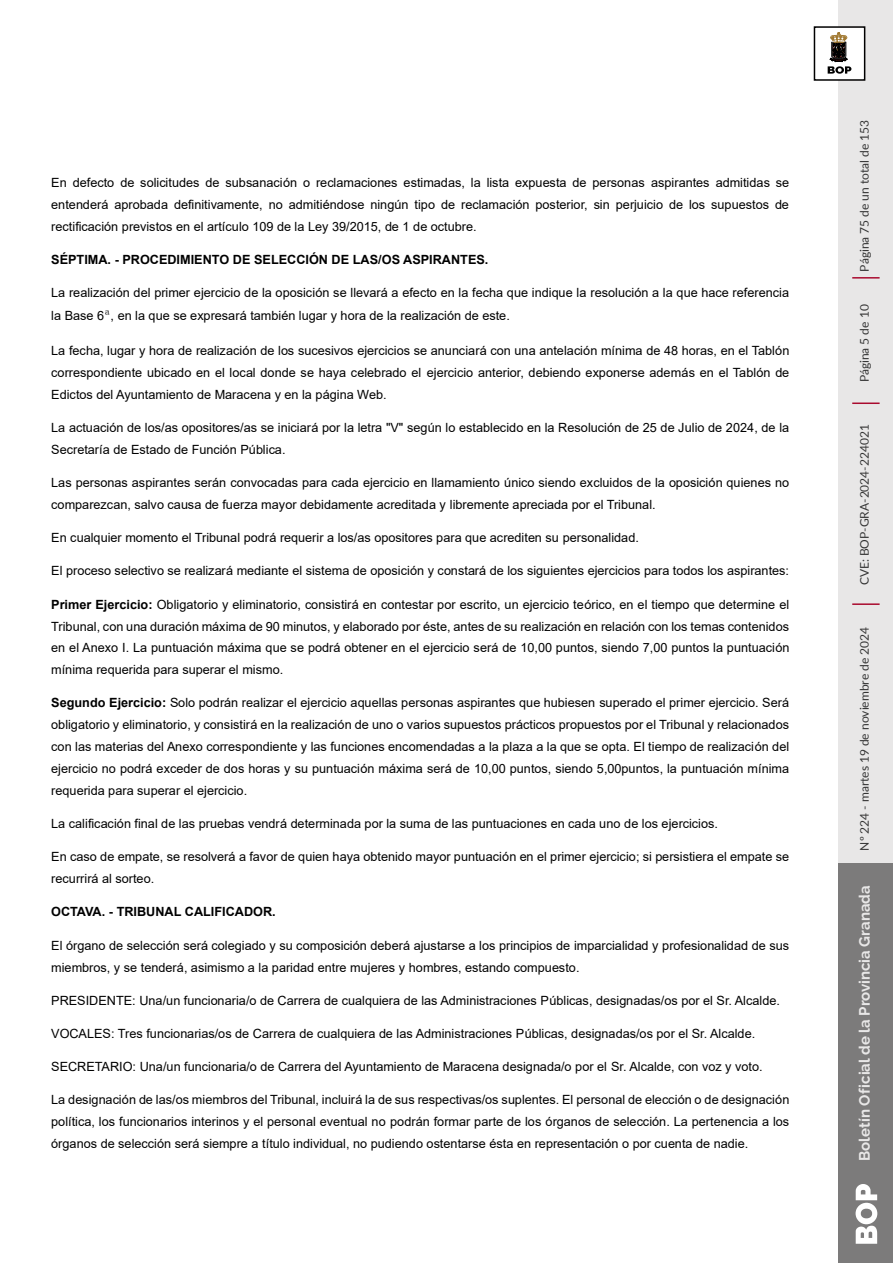
<style>
.page{position:relative;width:893px;height:1263px;background:#fff}
.page>*{position:absolute;margin:0;border:0;box-sizing:border-box;transform-origin:0 0}
.t1{font:700 15px "Raleway";color:#e8e7e7}
.t2{font:12.75px/21.9px "Arial";letter-spacing:.005em;color:#000;text-align:justify}
.t3{font:700 12.75px "Arial";color:#000}
.t4{font:12px "Lato";color:#333}
.s1{font-family:"MS Mincho"}
.s2{font-weight:700}
</style>
<div class="page">
<div style="left:839px;top:0;width:54px;height:1263px;background:#e8e7e7"></div>
<div style="left:839px;top:863px;width:54px;height:400px;background:#7c7b7b"></div>
<svg style="left:856px;top:1184px;width:21px;height:60px"></svg>
<div style="left:814px;top:27px;width:51px;height:53px;background:#fff"></div>
<div style="left:814px;top:26px;width:51px;height:55px;border:2px solid #000"></div>
<svg style="left:827px;top:28px;width:24px;height:46px"></svg>
<hr style="left:852px;top:402px;width:28px;height:2px;background:#a90a2e">
<hr style="left:852px;top:277px;width:28px;height:2px;background:#a90a2e">
<hr style="left:852px;top:603px;width:28px;height:2px;background:#a90a2e">
<p class="t2" style="left:51px;top:172px;width:740px">En defecto de solicitudes de subsanación o reclamaciones estimadas, la lista expuesta de personas aspirantes admitidas se entenderá aprobada definitivamente, no admitiéndose ningún tipo de reclamación posterior, sin perjuicio de los supuestos de rectificación previstos en el artículo 109 de la Ley 39/2015, de 1 de octubre.</p>
<p class="t3" style="left:51px;top:253px;width:439px">SÉPTIMA. - PROCEDIMIENTO DE SELECCIÓN DE LAS/OS ASPIRANTES.</p>
<p class="t2" style="left:51px;top:282px;width:739px;line-height:22.8px">La realización del primer ejercicio de la oposición se llevará a efecto en la fecha que indique la resolución a la que hace referencia la Base 6<span class="s1">ª</span>, en la que se expresará también lugar y hora de la realización de este.</p>
<p class="t2" style="left:51px;top:340px;width:740px">La fecha, lugar y hora de realización de los sucesivos ejercicios se anunciará con una antelación mínima de 48 horas, en el Tablón correspondiente ubicado en el local donde se haya celebrado el ejercicio anterior, debiendo exponerse además en el Tablón de Edictos del Ayuntamiento de Maracena y en la página Web.</p>
<p class="t2" style="left:51px;top:417px;width:739px">La actuación de los/as opositores/as se iniciará por la letra "V" según lo establecido en la Resolución de 25 de Julio de 2024, de la<br>Secretaría de Estado de Función Pública.</p>
<p class="t2" style="left:51px;top:472px;width:739px">Las personas aspirantes serán convocadas para cada ejercicio en llamamiento único siendo excluidos de la oposición quienes no comparezcan, salvo causa de fuerza mayor debidamente acreditada y libremente apreciada por el Tribunal.</p>
<p class="t2" style="left:51px;top:527px;width:589px">En cualquier momento el Tribunal podrá requerir a los/as opositores para que acrediten su personalidad.</p>
<p class="t2" style="left:51px;top:560px;width:739px">El proceso selectivo se realizará mediante el sistema de oposición y constará de los siguientes ejercicios para todos los aspirantes:</p>
<p class="t2" style="left:51px;top:593px;width:740px"><span class="s2">Primer Ejercicio:</span> Obligatorio y eliminatorio, consistirá en contestar por escrito, un ejercicio teórico, en el tiempo que determine el Tribunal, con una duración máxima de 90 minutos, y elaborado por éste, antes de su realización en relación con los temas contenidos en el Anexo I. La puntuación máxima que se podrá obtener en el ejercicio será de 10,00 puntos, siendo 7,00 puntos la puntuación mínima requerida para superar el mismo.</p>
<p class="t2" style="left:51px;top:692px;width:739px"><span class="s2">Segundo Ejercicio:</span> Solo podrán realizar el ejercicio aquellas personas aspirantes que hubiesen superado el primer ejercicio. Será obligatorio y eliminatorio, y consistirá en la realización de uno o varios supuestos prácticos propuestos por el Tribunal y relacionados con las materias del Anexo correspondiente y las funciones encomendadas a la plaza a la que se opta. El tiempo de realización del ejercicio no podrá exceder de dos horas y su puntuación máxima será de 10,00 puntos, siendo 5,00puntos, la puntuación mínima requerida para superar el ejercicio.</p>
<p class="t2" style="left:51px;top:813px;width:668px">La calificación final de las pruebas vendrá determinada por la suma de las puntuaciones en cada uno de los ejercicios.</p>
<p class="t2" style="left:51px;top:846px;width:739px">En caso de empate, se resolverá a favor de quien haya obtenido mayor puntuación en el primer ejercicio; si persistiera el empate se recurrirá al sorteo.</p>
<p class="t3" style="left:51px;top:905px;width:226px">OCTAVA. - TRIBUNAL CALIFICADOR.</p>
<p class="t2" style="left:51px;top:934px;width:739px">El órgano de selección será colegiado y su composición deberá ajustarse a los principios de imparcialidad y profesionalidad de sus miembros, y se tenderá, asimismo a la paridad entre mujeres y hombres, estando compuesto.</p>
<p class="t2" style="left:51px;top:989px;width:730px">PRESIDENTE: Una/un funcionaria/o de Carrera de cualquiera de las Administraciones Públicas, designadas/os por el Sr. Alcalde.</p>
<p class="t2" style="left:51px;top:1022px;width:706px">VOCALES: Tres funcionarias/os de Carrera de cualquiera de las Administraciones Públicas, designadas/os por el Sr. Alcalde.</p>
<p class="t2" style="left:51px;top:1056px;width:713px">SECRETARIO: Una/un funcionaria/o de Carrera del Ayuntamiento de Maracena designada/o por el Sr. Alcalde, con voz y voto.</p>
<p class="t2" style="left:51px;top:1089px;width:740px">La designación de las/os miembros del Tribunal, incluirá la de sus respectivas/os suplentes. El personal de elección o de designación política, los funcionarios interinos y el personal eventual no podrán formar parte de los órganos de selección. La pertenencia a los órganos de selección será siempre a título individual, no pudiendo ostentarse ésta en representación o por cuenta de nadie.</p>
<p class="t4" style="left:859px;top:272px;width:153px;rotate:-90deg">Página 75 de un total de 153</p>
<p class="t4" style="left:859px;top:382px;width:79px;rotate:-90deg">Página 5 de 10</p>
<p class="t4" style="left:859px;top:585px;width:162px;rotate:-90deg">CVE: BOP-GRA-2024-224021</p>
<p class="t4" style="left:859px;top:851px;width:225px;rotate:-90deg">Nº 224 - martes 19 de noviembre de 2024</p>
<p class="t1" style="left:856px;top:1161px;width:277px;rotate:-90deg">Boletín Oficial de la Provincia Granada</p>
</div>
